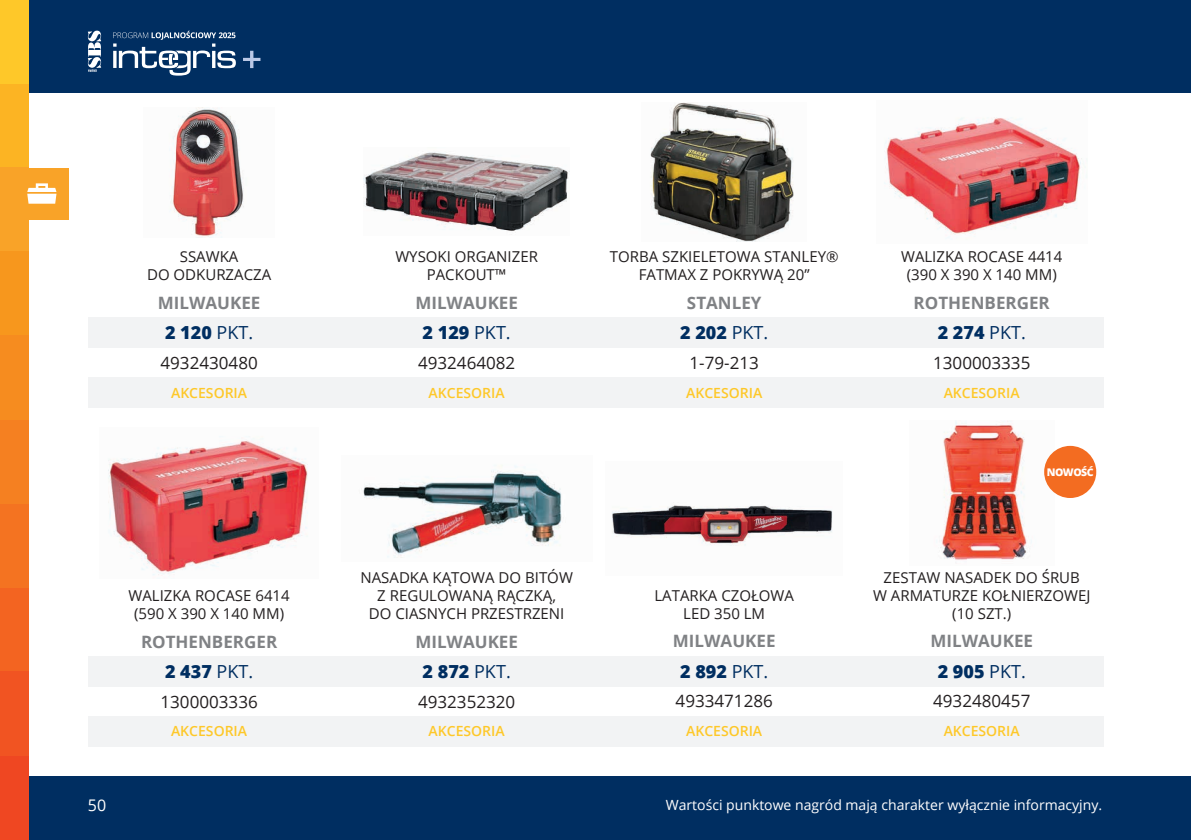
<style>
.page{position:relative;width:1191px;height:840px;background:#fff}
.page>*{position:absolute;margin:0;border:0;box-sizing:border-box;transform-origin:0 0}
.t1{font:800 18px "Open Sans";color:#002e61}
.t2{font:17px "Open Sans";color:#231f20}
.t3{font:700 17px "Open Sans";color:#808285}
.t4{font:16px "Open Sans";color:#fff}
.t5{font:15px/18px "Open Sans";color:#231f20;text-align:center}
.t6{font:600 14px "Open Sans";color:#fec829}
.t7{font:14px "Open Sans";color:#fff}
.t8{font:800 10.4px "Open Sans";letter-spacing:-.05em;color:#fff}
.s1{font-weight:400}
</style>
<div class="page">
<div style="left:11px;top:0;width:1180px;height:92px;background:#002e61"></div>
<div style="left:11px;top:775px;width:1180px;height:64px;background:#002e61"></div>
<div style="left:0;top:0;width:28px;height:84px;background:#fec829"></div>
<div style="left:0;top:84px;width:28px;height:84px;background:#fcb423"></div>
<div style="left:0;top:168px;width:28px;height:84px;background:#f9a328"></div>
<div style="left:0;top:252px;width:28px;height:84px;background:#f7971d"></div>
<div style="left:0;top:336px;width:28px;height:84px;background:#f68c1f"></div>
<div style="left:0;top:420px;width:28px;height:83px;background:#f58021"></div>
<div style="left:0;top:503px;width:28px;height:84px;background:#f47321"></div>
<div style="left:0;top:587px;width:28px;height:84px;background:#f36421"></div>
<div style="left:0;top:671px;width:28px;height:84px;background:#f15422"></div>
<div style="left:0;top:755px;width:28px;height:84px;background:#ef4722"></div>
<div style="left:88px;top:317px;width:1015px;height:31px;background:#f2f3f4"></div>
<div style="left:88px;top:377px;width:1015px;height:30px;background:#f2f3f4"></div>
<div style="left:88px;top:656px;width:1015px;height:30px;background:#f2f3f4"></div>
<div style="left:88px;top:715px;width:1015px;height:30px;background:#f2f3f4"></div>
<svg style="left:88px;top:31px;width:13px;height:41px"></svg>
<svg style="left:243px;top:51px;width:17px;height:17px"></svg>
<svg style="left:113px;top:31px;width:123px;height:45px"></svg>
<div style="left:0;top:168px;width:68px;height:51px;background:#f9a328"></div>
<svg style="left:27px;top:183px;width:29px;height:20px"></svg>
<img style="left:170px;top:108px;width:74px;height:129px">
<img style="left:364px;top:152px;width:206px;height:81px">
<img style="left:650px;top:103px;width:144px;height:138px">
<img style="left:884px;top:117px;width:202px;height:122px">
<img style="left:108px;top:436px;width:200px;height:139px">
<img style="left:363px;top:465px;width:199px;height:93px">
<img style="left:612px;top:505px;width:221px;height:41px">
<img style="left:940px;top:421px;width:114px;height:139px">
<div style="left:1044px;top:445px;width:52px;height:52px;background:#f36c21;border-radius:50%"></div>
<p class="t5" style="left:147px;top:247px;width:126px">SSAWKA<br>DO ODKURZACZA</p>
<p class="t5" style="left:395px;top:247px;width:144px">WYSOKI ORGANIZER<br>PACKOUT™</p>
<p class="t5" style="left:610px;top:247px;width:230px">TORBA SZKIELETOWA STANLEY®<br>FATMAX Z POKRYWĄ 20”</p>
<p class="t5" style="left:901px;top:247px;width:163px">WALIZKA ROCASE 4414 (390 X 390 X 140 MM)</p>
<p class="t3" style="left:158px;top:291px;width:104px">MILWAUKEE</p>
<p class="t3" style="left:415px;top:291px;width:104px">MILWAUKEE</p>
<p class="t3" style="left:687px;top:291px;width:76px">STANLEY</p>
<p class="t3" style="left:913px;top:291px;width:138px">ROTHENBERGER</p>
<p class="t1" style="left:165px;top:319px;width:90px">2 120 <span class="s1">PKT.</span></p>
<p class="t1" style="left:422px;top:319px;width:90px">2 129 <span class="s1">PKT.</span></p>
<p class="t1" style="left:680px;top:319px;width:90px">2 202 <span class="s1">PKT.</span></p>
<p class="t1" style="left:937px;top:319px;width:90px">2 274 <span class="s1">PKT.</span></p>
<p class="t2" style="left:160px;top:351px;width:99px">4932430480</p>
<p class="t2" style="left:418px;top:351px;width:99px">4932464082</p>
<p class="t2" style="left:689px;top:351px;width:71px">1-79-213</p>
<p class="t2" style="left:933px;top:351px;width:99px">1300003335</p>
<p class="t6" style="left:171px;top:382px;width:78px">AKCESORIA</p>
<p class="t6" style="left:428px;top:382px;width:78px">AKCESORIA</p>
<p class="t6" style="left:686px;top:382px;width:78px">AKCESORIA</p>
<p class="t6" style="left:943px;top:382px;width:78px">AKCESORIA</p>
<p class="t8" style="left:1046px;top:464px;width:48px">NOWOŚĆ</p>
<p class="t5" style="left:128px;top:585px;width:163px">WALIZKA ROCASE 6414 (590 X 390 X 140 MM)</p>
<p class="t5" style="left:360px;top:567px;width:214px">NASADKA KĄTOWA DO BITÓW<br>Z REGULOWANĄ RĄCZKĄ,<br>DO CIASNYCH PRZESTRZENI</p>
<p class="t5" style="left:654px;top:585px;width:141px">LATARKA CZOŁOWA<br>LED 350 LM</p>
<p class="t5" style="left:873px;top:567px;width:219px">ZESTAW NASADEK DO ŚRUB<br>W ARMATURZE KOŁNIERZOWEJ (10 SZT.)</p>
<p class="t3" style="left:141px;top:629px;width:138px">ROTHENBERGER</p>
<p class="t3" style="left:415px;top:629px;width:104px">MILWAUKEE</p>
<p class="t3" style="left:673px;top:629px;width:104px">MILWAUKEE</p>
<p class="t3" style="left:930px;top:629px;width:104px">MILWAUKEE</p>
<p class="t1" style="left:165px;top:657px;width:90px">2 437 <span class="s1">PKT.</span></p>
<p class="t1" style="left:422px;top:657px;width:90px">2 872 <span class="s1">PKT.</span></p>
<p class="t1" style="left:680px;top:657px;width:90px">2 892 <span class="s1">PKT.</span></p>
<p class="t1" style="left:937px;top:657px;width:90px">2 905 <span class="s1">PKT.</span></p>
<p class="t2" style="left:160px;top:689px;width:99px">1300003336</p>
<p class="t2" style="left:418px;top:689px;width:99px">4932352320</p>
<p class="t2" style="left:675px;top:689px;width:99px">4933471286</p>
<p class="t2" style="left:933px;top:689px;width:99px">4932480457</p>
<p class="t6" style="left:171px;top:721px;width:78px">AKCESORIA</p>
<p class="t6" style="left:428px;top:721px;width:78px">AKCESORIA</p>
<p class="t6" style="left:686px;top:720px;width:78px">AKCESORIA</p>
<p class="t6" style="left:943px;top:720px;width:78px">AKCESORIA</p>
<p class="t4" style="left:88px;top:793px;width:20px">50</p>
<p class="t7" style="left:666px;top:794px;width:438px">Wartości punktowe nagród mają charakter wyłącznie informacyjny.</p>
</div>
